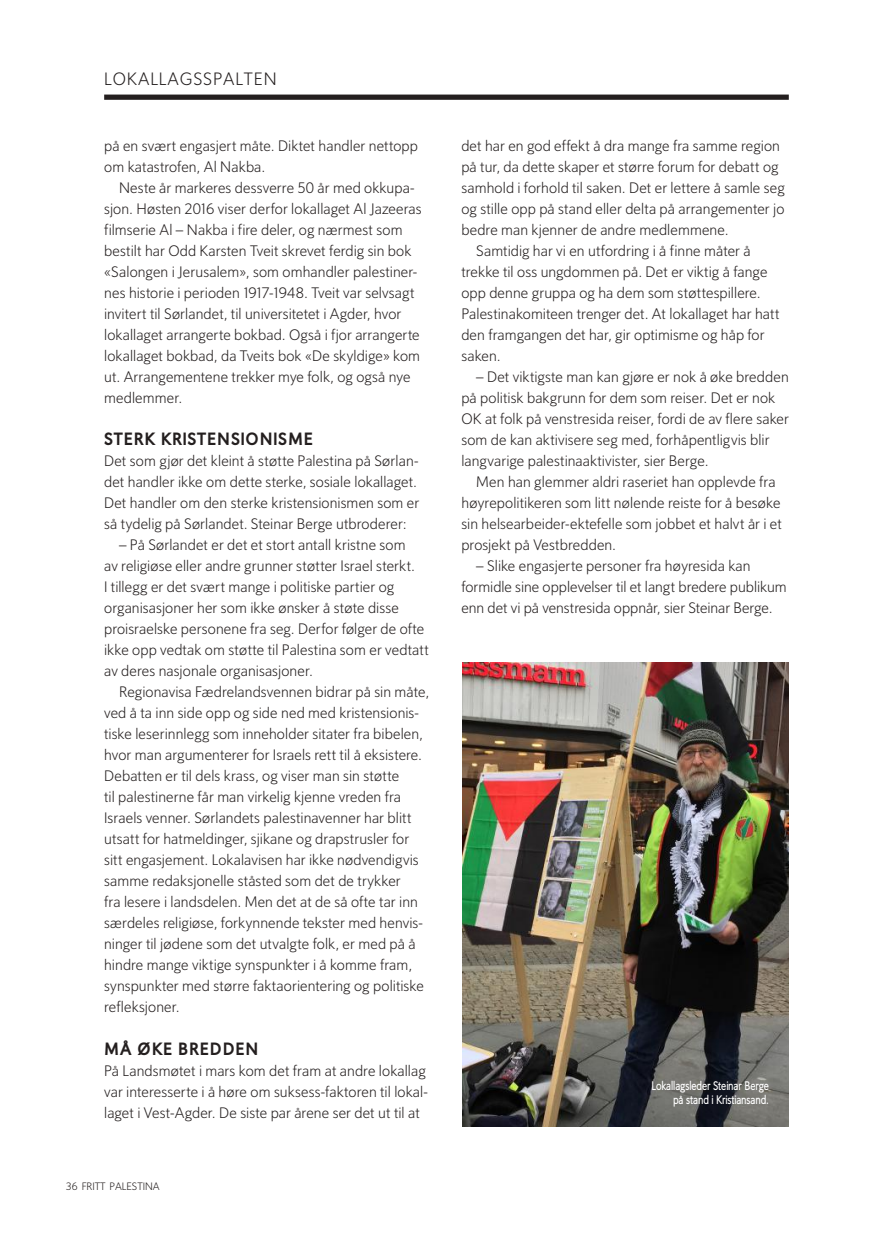
<style>
.page{position:relative;width:893px;height:1241px;background:#fff}
.page>*{position:absolute;margin:0;border:0;box-sizing:border-box;transform-origin:0 0}
.t1{font:900 17.5px "Oslo";letter-spacing:.05em;color:#241f1f}
.t2{font:300 17.5px "Oslo";letter-spacing:.05em;color:#241f1f}
.t3{font:300 14.88px/21px "Oslo";letter-spacing:.01em;color:#241f1f}
.t4{font:700 12.25px/14px "Oslo";letter-spacing:-.01em;color:#fff;text-align:right;scale:.85 1}
.t5{font:300 10.5px "Oslo";color:#241f1f}
</style>
<div class="page">
<div style="left:104px;top:94px;width:685px;height:6px;background:#241f1f"></div>
<img style="left:463px;top:662px;width:326px;height:464px">
<p class="t2" style="left:104px;top:69px;width:174px">LOKALLAGSSPALTEN</p>
<p class="t3" style="left:104px;top:135px;width:315px">på en svært engasjert måte. Diktet handler nettopp om katastrofen, Al Nakba.</p>
<p class="t3" style="left:104px;top:177px;width:319px;text-indent:15px">Neste år markeres dessverre 50 år med okkupa&shy;sjon. Høsten 2016 viser derfor lokallaget Al Jazeeras filmserie Al – Nakba i fire deler, og nærmest som bestilt har Odd Karsten Tveit skrevet ferdig sin bok «Salongen i Jerusalem», som omhandler palestiner&shy;nes historie i perioden 1917-1948. Tveit var selvsagt invitert til Sørlandet, til universitetet i Agder, hvor lokallaget arrangerte bokbad. Også i fjor arrangerte lokallaget bokbad, da Tveits bok «De skyldige» kom ut. Arrangementene trekker mye folk, og også nye medlemmer.</p>
<p class="t1" style="left:104px;top:429px;width:210px">STERK KRISTENSIONISME</p>
<p class="t3" style="left:104px;top:450px;width:317px">Det som gjør det kleint å støtte Palestina på Sørlan&shy;det handler ikke om dette sterke, sosiale lokallaget.<br>Det handler om den sterke kristensionismen som er så tydelig på Sørlandet. Steinar Berge utbroderer:</p>
<p class="t3" style="left:104px;top:534px;width:326px;text-indent:15px">– På Sørlandet er det et stort antall kristne som<br>av religiøse eller andre grunner støtter Israel sterkt.<br>I tillegg er det svært mange i politiske partier og organisasjoner her som ikke ønsker å støte disse proisraelske personene fra seg. Derfor følger de ofte ikke opp vedtak om støtte til Palestina som er vedtatt av deres nasjonale organisasjoner.</p>
<p class="t3" style="left:104px;top:681px;width:326px;text-indent:15px">Regionavisa Fædrelandsvennen bidrar på sin måte, ved å ta inn side opp og side ned med kristensionis&shy;tiske leserinnlegg som inneholder sitater fra bibelen, hvor man argumenterer for Israels rett til å eksistere.<br>Debatten er til dels krass, og viser man sin støtte<br>til palestinerne får man virkelig kjenne vreden fra Israels venner. Sørlandets palestinavenner har blitt utsatt for hatmeldinger, sjikane og drapstrusler for sitt engasjement. Lokalavisen har ikke nødvendigvis samme redaksjonelle ståsted som det de trykker<br>fra lesere i landsdelen. Men det at de så ofte tar inn særdeles religiøse, forkynnende tekster med henvis&shy;ninger til jødene som det utvalgte folk, er med på å hindre mange viktige synspunkter i å komme fram, synspunkter med større faktaorientering og politiske refleksjoner.</p>
<p class="t1" style="left:104px;top:1038px;width:156px">MÅ ØKE BREDDEN</p>
<p class="t3" style="left:104px;top:1059px;width:325px">På Landsmøtet i mars kom det fram at andre lokallag var interesserte i å høre om suksess-faktoren til lokal&shy;laget i Vest-Agder. De siste par årene ser det ut til at</p>
<p class="t5" style="left:66px;top:1180px;width:95px">36 FRITT PALESTINA</p>
<p class="t3" style="left:461px;top:135px;width:320px">det har en god effekt å dra mange fra samme region</p>
<p class="t3" style="left:461px;top:156px;width:319px">på tur, da dette skaper et større forum for debatt og</p>
<p class="t3" style="left:461px;top:177px;width:325px">samhold i forhold til saken. Det er lettere å samle seg</p>
<p class="t3" style="left:461px;top:198px;width:325px">og stille opp på stand eller delta på arrangementer jo</p>
<p class="t3" style="left:461px;top:219px;width:269px">bedre man kjenner de andre medlemmene.</p>
<p class="t3" style="left:476px;top:240px;width:276px">Samtidig har vi en utfordring i å finne måter å</p>
<p class="t3" style="left:461px;top:261px;width:308px">trekke til oss ungdommen på. Det er viktig å fange</p>
<p class="t3" style="left:461px;top:282px;width:301px">opp denne gruppa og ha dem som støttespillere.</p>
<p class="t3" style="left:461px;top:303px;width:320px">Palestinakomiteen trenger det. At lokallaget har hatt</p>
<p class="t3" style="left:461px;top:324px;width:305px">den framgangen det har, gir optimisme og håp for</p>
<p class="t3" style="left:461px;top:345px;width:41px">saken.</p>
<p class="t3" style="left:461px;top:366px;width:329px;text-indent:15px">– Det viktigste man kan gjøre er nok å øke bredden på politisk bakgrunn for dem som reiser. Det er nok OK at folk på venstresida reiser, fordi de av flere saker som de kan aktivisere seg med, forhåpentligvis blir langvarige palestinaaktivister, sier Berge.</p>
<p class="t3" style="left:461px;top:471px;width:322px;text-indent:15px">Men han glemmer aldri raseriet han opplevde fra høyrepolitikeren som litt nølende reiste for å besøke sin helsearbeider-ektefelle som jobbet et halvt år i et prosjekt på Vestbredden.</p>
<p class="t3" style="left:461px;top:555px;width:327px;text-indent:15px">– Slike engasjerte personer fra høyresida kan formidle sine opplevelser til et langt bredere publikum enn det vi på venstresida oppnår, sier Steinar Berge.</p>
<p class="t4" style="left:651px;top:1078px;width:140px">Lokallagsleder Steinar Berge på stand i Kristiansand.</p>
</div>
